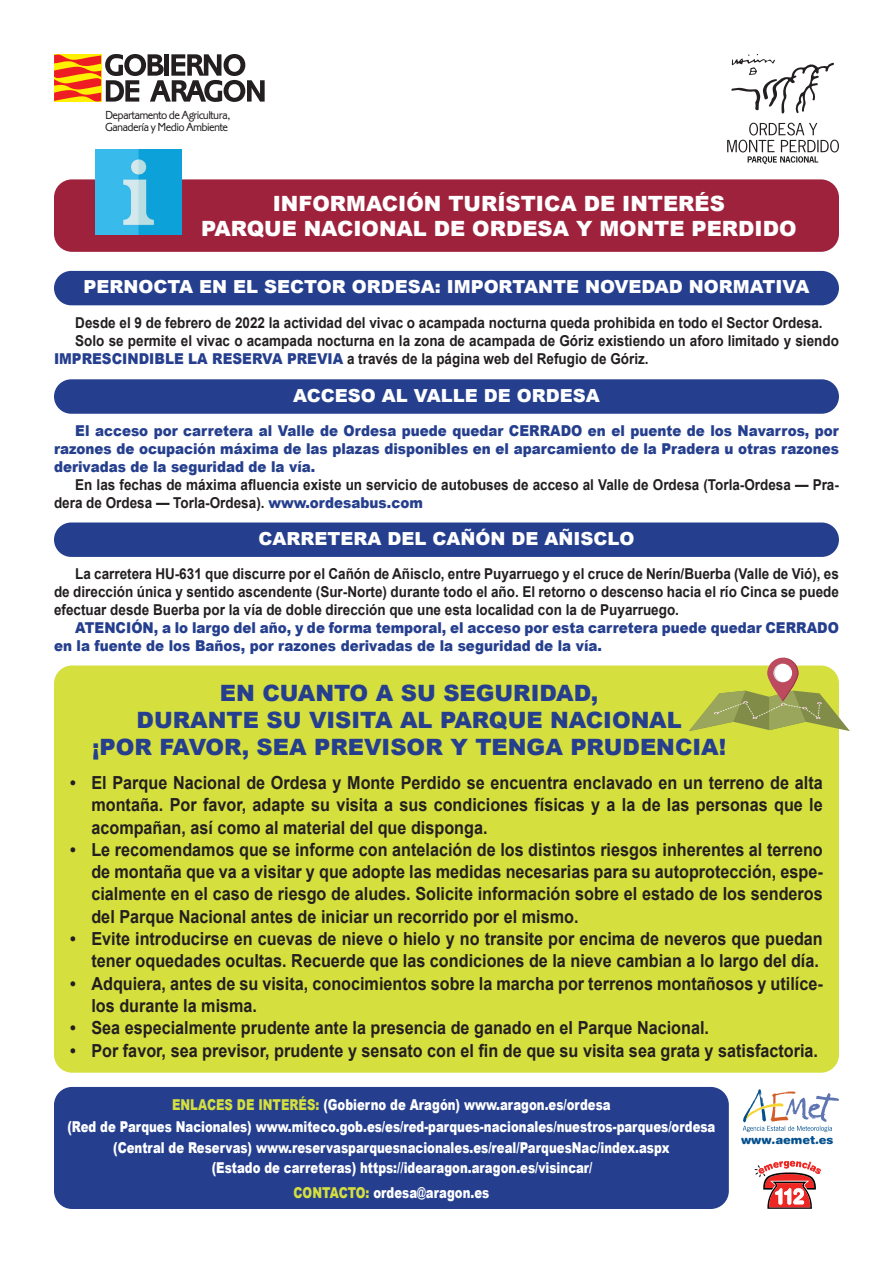
<style>
.page{position:relative;width:893px;height:1263px;background:#fff}
.page>*{position:absolute;margin:0;border:0;box-sizing:border-box;transform-origin:0 0}
.t1{font:900 22.5px/27px "Arial";color:#253f8e;text-align:center}
.t2{font:900 21px/25.2px "Arial";color:#fff;text-align:center}
.t3{font:700 18px/22.4px "Arial";color:#231f20;text-align:justify;scale:.9 1}
.t4{font:900 18px "Arial";color:#fff}
.t5{font:700 15px/18px "Arial";color:#231f20;scale:.9 1}
.t6{font:900 15px/18px "Arial";color:#253f8e;text-align:justify;scale:.9 1}
.t7{font:900 15px "Arial";color:#fff;scale:.78 1}
.t8{font:12.15px/12.8px "Corinthian Gobierno Light Plain";color:#231f20}
.t9{font:900 11.55px "Helvetica Rounded";color:#04508e}
.s1{font-weight:900;color:#253f8e}
.s2{color:#d5df3e}
</style>
<div class="page">
<div style="left:54px;top:665px;width:785px;height:408px;background:#d5df3e;border-radius:18px"></div>
<svg style="left:689px;top:658px;width:161px;height:73px"></svg>
<div style="left:54px;top:271px;width:785px;height:34px;background:#253f8e;border-radius:17px"></div>
<div style="left:54px;top:179px;width:785px;height:73px;background:#9f223d;border-radius:18px"></div>
<svg style="left:54px;top:54px;width:211px;height:48px"></svg>
<svg style="left:727px;top:123px;width:112px;height:41px"></svg>
<svg style="left:731px;top:54px;width:103px;height:59px"></svg>
<img style="left:96px;top:150px;width:85px;height:85px">
<div style="left:54px;top:379px;width:785px;height:35px;background:#253f8e;border-radius:17px"></div>
<div style="left:54px;top:522px;width:785px;height:35px;background:#253f8e;border-radius:17px"></div>
<div style="left:54px;top:1087px;width:675px;height:122px;background:#253f8e;border-radius:18px"></div>
<svg style="left:755px;top:1161px;width:66px;height:48px"></svg>
<svg style="left:743px;top:1089px;width:96px;height:43px"></svg>
<p class="t8" style="left:105px;top:108px;width:126px">Departamento de Agricultura,<br>Ganadería y Medio Ambiente</p>
<p class="t2" style="left:201px;top:190px;width:597px">INFORMACIÓN TURÍSTICA DE INTERÉS<br>PARQUE NACIONAL DE ORDESA Y MONTE PERDIDO</p>
<p class="t4" style="left:83px;top:274px;width:727px">PERNOCTA EN EL SECTOR ORDESA: IMPORTANTE NOVEDAD NORMATIVA</p>
<p class="t5" style="left:75px;top:315px;width:832px">Desde el 9 de febrero de 2022 la actividad del vivac o acampada nocturna queda prohibida en todo el Sector Ordesa.</p>
<p class="t5" style="left:75px;top:333px;width:850px">Solo se permite el vivac o acampada nocturna en la zona de acampada de Góriz existiendo un aforo limitado y siendo</p>
<p class="t5" style="left:54px;top:351px;width:662px"><span class="s1">IMPRESCINDIBLE LA RESERVA PREVIA</span> a través de la página web del Refugio de Góriz.</p>
<p class="t4" style="left:293px;top:382px;width:308px">ACCESO AL VALLE DE ORDESA</p>
<p class="t6" style="left:54px;top:421px;width:874px;text-indent:21px">El acceso por carretera al Valle de Ordesa puede quedar CERRADO en el puente de los Navarros, por razones de ocupación máxima de las plazas disponibles en el aparcamiento de la Pradera u otras razones derivadas de la seguridad de la vía.</p>
<p class="t5" style="left:54px;top:476px;width:874px;text-indent:21px">En las fechas de máxima afluencia existe un servicio de autobuses de acceso al Valle de Ordesa (Torla-Ordesa — Pra&shy;dera de Ordesa — Torla-Ordesa). <span class="s1">www.ordesabus.com</span></p>
<p class="t4" style="left:259px;top:525px;width:377px">CARRETERA DEL CAÑÓN DE AÑISCLO</p>
<p class="t5" style="left:54px;top:565px;width:874px;text-align:justify;text-indent:21px">La carretera HU-631 que discurre por el Cañón de Añisclo, entre Puyarruego y el cruce de Nerín/Buerba (Valle de Vió), es de dirección única y sentido ascendente (Sur-Norte) durante todo el año. El retorno o descenso hacia el río Cinca se puede efectuar desde Buerba por la vía de doble dirección que une esta localidad con la de Puyarruego.</p>
<p class="t6" style="left:54px;top:618px;width:874px;text-indent:21px">ATENCIÓN, a lo largo del año, y de forma temporal, el acceso por esta carretera puede quedar CERRADO en la fuente de los Baños, por razones derivadas de la seguridad de la vía.</p>
<p class="t1" style="left:92px;top:678px;width:636px">EN CUANTO A SU SEGURIDAD,<br>DURANTE SU VISITA AL PARQUE NACIONAL<br>¡POR FAVOR, SEA PREVISOR Y TENGA PRUDENCIA!</p>
<p class="t3" style="left:91px;top:772px;width:814px;text-indent:-21px">• El Parque Nacional de Ordesa y Monte Perdido se encuentra enclavado en un terreno de alta montaña. Por favor, adapte su visita a sus condiciones físicas y a la de las personas que le acompañan, así como al material del que disponga.</p>
<p class="t3" style="left:91px;top:839px;width:814px;text-indent:-21px">• Le recomendamos que se informe con antelación de los distintos riesgos inherentes al terreno de montaña que va a visitar y que adopte las medidas necesarias para su autoprotección, espe&shy;cialmente en el caso de riesgo de aludes. Solicite información sobre el estado de los senderos del Parque Nacional antes de iniciar un recorrido por el mismo.</p>
<p class="t3" style="left:70px;top:928px;width:838px;text-align:right">• Evite introducirse en cuevas de nieve o hielo y no transite por encima de neveros que puedan tener oquedades ocultas. Recuerde que las condiciones de la nieve cambian a lo largo del día.</p>
<p class="t3" style="left:91px;top:973px;width:814px;text-indent:-21px">• Adquiera, antes de su visita, conocimientos sobre la marcha por terrenos montañosos y utilíce&shy;los durante la misma.</p>
<p class="t3" style="left:70px;top:1017px;width:711px">• Sea especialmente prudente ante la presencia de ganado en el Parque Nacional.</p>
<p class="t3" style="left:70px;top:1039px;width:832px">• Por favor, sea previsor, prudente y sensato con el fin de que su visita sea grata y satisfactoria.</p>
<p class="t7" style="left:172px;top:1094px;width:564px"><span class="s2">ENLACES DE INTERÉS:</span> (Gobierno de Aragón) www.aragon.es/ordesa</p>
<p class="t7" style="left:67px;top:1115px;width:832px">(Red de Parques Nacionales) www.miteco.gob.es/es/red-parques-nacionales/nuestros-parques/ordesa</p>
<p class="t7" style="left:113px;top:1136px;width:715px">(Central de Reservas) www.reservasparquesnacionales.es/real/ParquesNac/index.aspx</p>
<p class="t7" style="left:212px;top:1157px;width:489px">(Estado de carreteras) https://idearagon.aragon.es/visincar/</p>
<p class="t7" style="left:293px;top:1182px;width:253px"><span class="s2">CONTACTO:</span> ordesa@aragon.es</p>
<p class="t9" style="left:741px;top:1132px;width:94px">www.aemet.es</p>
</div>
